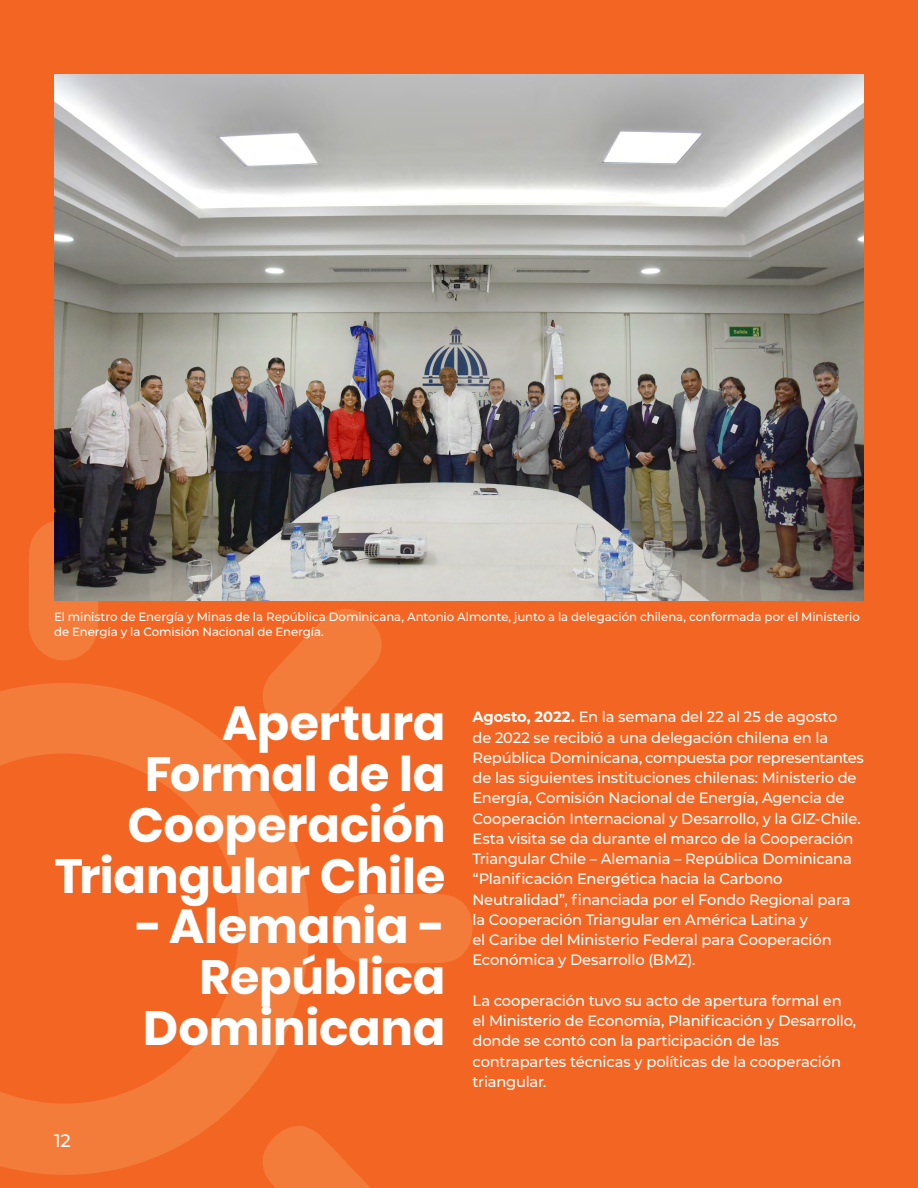
<style>
.page{position:relative;width:918px;height:1188px;background:#f26522}
.page>*{position:absolute;margin:0;border:0;box-sizing:border-box;transform-origin:0 0}
.t1{font:700 48px/51px "Poppins";letter-spacing:-.005em;color:#fff;text-align:right}
.t2{font:500 18px "Montserrat";color:#fff}
.t3{font:500 15px/20.2px "Montserrat";letter-spacing:-.015em;color:#fff}
.t4{font:500 12px/15px "Montserrat";letter-spacing:-.005em;color:#fff}
.s1{font-weight:700}
</style>
<div class="page">
<svg style="left:0;top:683px;width:309px;height:492px"></svg>
<svg style="left:332px;top:894px;width:140px;height:70px;background:#f37938"></svg>
<svg style="left:259px;top:609px;width:123px;height:126px"></svg>
<svg style="left:258px;top:1122px;width:112px;height:66px"></svg>
<svg style="left:29px;top:521px;width:69px;height:139px;background:#f37938"></svg>
<img style="left:54px;top:74px;width:810px;height:527px">
<p class="t4" style="left:54px;top:609px;width:808px">El ministro de Energía y Minas de la República Dominicana, Antonio Almonte, junto a la delegación chilena, conformada por el Ministerio de Energía y la Comisión Nacional de Energía.</p>
<h1 class="t1" style="left:55px;top:698px;width:392px">Apertura<br>Formal de la<br>Cooperación<br>Triangular Chile</h1>
<h1 class="t1" style="left:136px;top:901px;width:311px">- Alemania -<br>República<br>Dominicana</h1>
<p class="t2" style="left:54px;top:1128px;width:18px">12</p>
<p class="t3" style="left:472px;top:706px;width:393px"><span class="s1">Agosto, 2022.</span> En la semana del 22 al 25 de agosto<br>de 2022 se recibió a una delegación chilena en la República Dominicana, compuesta por representantes de las siguientes instituciones chilenas: Ministerio de Energía, Comisión Nacional de Energía, Agencia de Cooperación Internacional y Desarrollo, y la GIZ-Chile.<br>Esta visita se da durante el marco de la Cooperación Triangular Chile – Alemania – República Dominicana “Planificación Energética hacia la Carbono Neutralidad”, financiada por el Fondo Regional para la Cooperación Triangular en América Latina y<br>el Caribe del Ministerio Federal para Cooperación Económica y Desarrollo (BMZ).</p>
<p class="t3" style="left:472px;top:990px;width:385px">La cooperación tuvo su acto de apertura formal en el Ministerio de Economía, Planificación y Desarrollo, donde se contó con la participación de las contrapartes técnicas y políticas de la cooperación triangular.</p>
</div>
